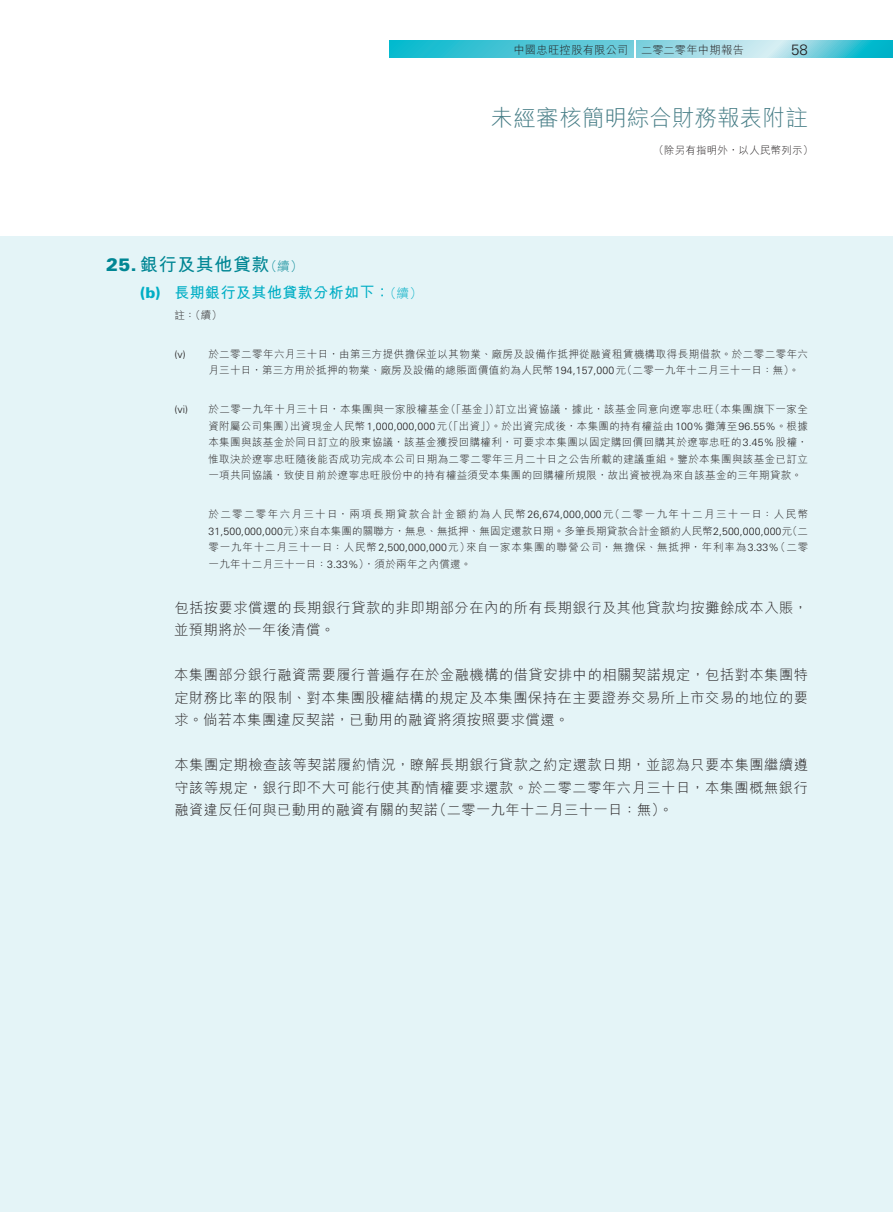
<style>
.page{position:relative;width:893px;height:1212px;background:#fff}
.page>*{position:absolute;margin:0;border:0;box-sizing:border-box;transform-origin:0 0}
.t1{font:300 22.5px "M Hei HK";letter-spacing:.01em;color:#457c85}
.t2{font:700 18px "M Hei HK";letter-spacing:.03em;color:#008694}
.t3{font:700 15px "M Hei HK";letter-spacing:.03em;color:#00aec5}
.t4{font:900 15px "Univers LT Std";color:#00aec5}
.t5{font:300 15px "Univers LT Std";color:#231f20}
.t6{font:300 14.25px/22.5px "M Hei HK";letter-spacing:.035em;color:#231f20}
.t7{font:300 12.75px "M Hei HK";color:#00aec5}
.t8{font:300 12.75px "M Hei HK";color:#008694}
.t9{font:300 11.25px "M Hei HK";letter-spacing:.015em;color:#231f20}
.t10{font:300 10.5px/16.5px "M Hei HK";letter-spacing:.04em;color:#231f20}
.t11{font:300 10.5px/16.5px "M Hei HK";letter-spacing:.13em;color:#231f20;text-align:right}
.t12{font:300 10.5px "Univers LT Std";letter-spacing:.01em;color:#231f20}
.t13{font:300 10.5px "M Hei HK";letter-spacing:.08em;color:#231f20}
.t14{font:300 10.5px "M Hei HK";letter-spacing:.02em;color:#231f20}
.s1{font-family:"Univers LT Std";font-weight:900}
.s2{font-weight:700;font-size:15px}
.s3{font-family:"Univers LT Std"}
.s4{font-family:"M Hei HK"}
</style>
<div class="page">
<div style="left:0;top:236px;width:893px;height:976px;background:#e4f4f7"></div>
<svg style="left:389px;top:41px;width:504px;height:17px;background:#64ccdb"></svg>
<svg style="left:634px;top:41px;width:1px;height:17px"></svg>
<p class="t9" style="left:514px;top:44px;width:116px">中國忠旺控股有限公司</p>
<p class="t9" style="left:641px;top:44px;width:104px">二零二零年中期報告</p>
<h3 class="t5" style="left:791px;top:41px;width:18px">58</h3>
<h1 class="t1" style="left:490px;top:107px;width:319px">未經審核簡明綜合財務報表附註</h1>
<h2 class="t2" style="left:106px;top:251px;width:165px"><span class="s1">25.</span> 銀行及其他貸款</h2>
<p class="t8" style="left:264px;top:260px;width:40px">（續(</p>
<h3 class="t4" style="left:140px;top:283px;width:22px">b( )</h3>
<h3 class="t3" style="left:174px;top:282px;width:202px">長期銀行及其他貸款分析如下</h3>
<p class="t7" style="left:375px;top:287px;width:49px">（<span class="s2">：</span>續(</p>
<p class="t14" style="left:654px;top:145px;width:161px">（除另有指明外，以人民幣列示(</p>
<p class="t10" style="left:174px;top:306px;width:49px">註（：續(</p>
<p class="t10" style="left:208px;top:345px;width:601px">於二零二零年六月三十日，由第三方提供擔保並以其物業、廠房及設備作抵押從融資租賃機構取得長期借款。於二零二零年六</p>
<p class="t12" style="left:174px;top:348px;width:13px">)v(</p>
<p class="t12" style="left:174px;top:403px;width:15px">(vi)</p>
<p class="t10" style="left:208px;top:362px;width:592px">月三十日，第三方用於抵押的物業、廠房及設備的總賬面價值約為人民幣<span class="s3">194,157,000</span> （元二零一九年十二月三十一日：無。(</p>
<p class="t10" style="left:709px;top:401px;width:100px">（本集團旗下一家全</p>
<p class="t10" style="left:445px;top:401px;width:55px">（「基金」）</p>
<p class="t10" style="left:495px;top:401px;width:220px">訂立出資協議，據此，該基金同意向遼寧忠旺</p>
<p class="t10" style="left:208px;top:401px;width:243px">於二零一九年十月三十日，本集團與一家股權基金</p>
<p class="t10" style="left:208px;top:417px;width:601px">資附屬公司集團）<br>本集團與該基金於同日訂立的股東協議，該基金獲授回購權利，可要求本集團以固定購回價回購其於遼寧忠旺的<span class="s3">3.45%</span>股權，惟取決於遼寧忠旺隨後能否成功完成本公司日期為二零二零年三月二十日之公告所載的建議重組。鑒於本集團與該基金已訂立一項共同協議，致使目前於遼寧忠旺股份中的持有權益須受本集團的回購權所規限，故出資被視為來自該基金的三年期貸款。</p>
<p class="t11" style="left:208px;top:506px;width:601px">於二零二零年六月三十日，兩項長期貸款合計金額約為人民幣<span class="s3">26,674,000,000</span> （元 二零一九年十二月三十一日：人民幣來自本集團的關聯方，無息、無抵押、無固定還款日期。多筆長期貸款合計金額約人民幣<span class="s3">2,500,000,000</span> （元二</p>
<p class="t10" style="left:443px;top:417px;width:367px">（「出資」）。於出資完成後，本集團的持有權益由<span class="s3">100%</span>攤薄至<span class="s3">96.55%</span>。根據</p>
<p class="t12" style="left:290px;top:420px;width:159px"><span class="s4">出資現金人民幣</span>1,000,000,000<span class="s4">元</span></p>
<p class="t12" style="left:209px;top:525px;width:97px">31,500,000,000<span class="s4">元）</span></p>
<p class="t10" style="left:209px;top:539px;width:264px">零一九年十二月三十一日：人民幣<span class="s3">2,500,000,000</span>元）一九年十二月三十一日：<span class="s3">3.33%</span> ，）須於兩年之內償還。</p>
<h3 class="t6" style="left:174px;top:596px;width:635px">包括按要求償還的長期銀行貸款的非即期部分在內的所有長期銀行及其他貸款均按攤餘成本入賬，並預期將於一年後清償。</h3>
<h3 class="t6" style="left:174px;top:663px;width:635px;text-align:justify">本集團部分銀行融資需要履行普遍存在於金融機構的借貸安排中的相關契諾規定，包括對本集團特定財務比率的限制、對本集團股權結構的規定及本集團保持在主要證券交易所上市交易的地位的要求。倘若本集團違反契諾，已動用的融資將須按照要求償還。</h3>
<h3 class="t6" style="left:174px;top:753px;width:635px">本集團定期檢查該等契諾履約情況，瞭解長期銀行貸款之約定還款日期，並認為只要本集團繼續遵</h3>
<h3 class="t6" style="left:174px;top:776px;width:635px">守該等規定，銀行即不大可能行使其酌情權要求還款。於二零二零年六月三十日，本集團概無銀行</h3>
<h3 class="t6" style="left:432px;top:799px;width:242px">（二零一九年十二月三十一日：無。(</h3>
<p class="t10" style="left:775px;top:539px;width:35px">（二零</p>
<p class="t13" style="left:466px;top:542px;width:314px">來自一家本集團的聯營公司，無擔保、無抵押，年利率為<span class="s3">3.33%</span></p>
<h3 class="t6" style="left:174px;top:799px;width:265px">融資違反任何與已動用的融資有關的契諾</h3>
</div>
